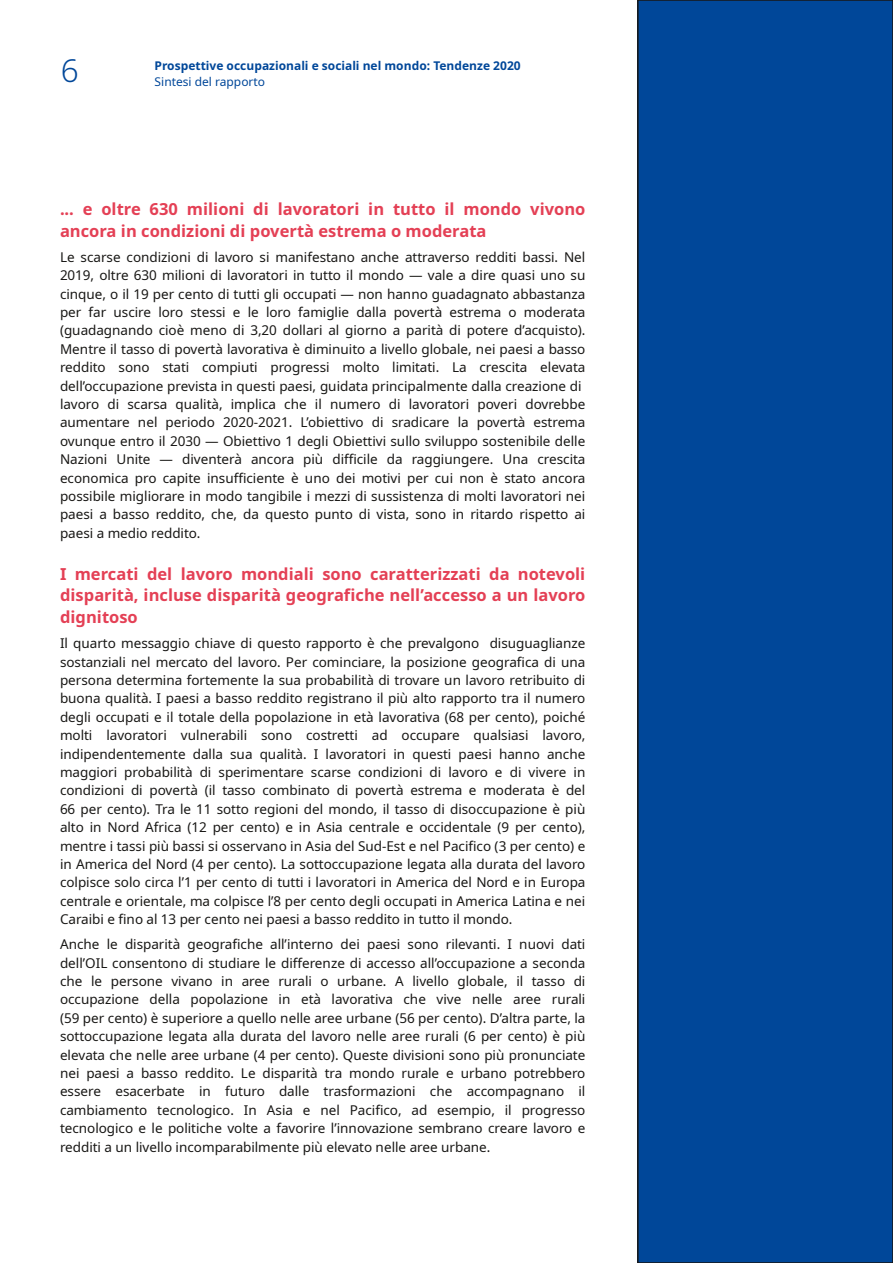
<style>
.page{position:relative;width:893px;height:1263px;background:#fff}
.page>*{position:absolute;margin:0;border:0;box-sizing:border-box;transform-origin:0 0}
.t1{font:300 31.5px "Noto Sans";color:#004799}
.t2{font:700 16.5px/21.8px "Noto Sans";color:#e44055}
.t3{font:13.5px/18.5px "Noto Sans";color:#181715;text-align:justify}
.t4{font:700 12px "Noto Sans";letter-spacing:.005em;color:#004799}
.t5{font:12px "Noto Sans";color:#004799}
</style>
<div class="page">
<div style="left:638px;top:0;width:255px;height:1263px;background:#004799"></div>
<div style="left:637px;top:0;width:256px;height:1263px;border:2px solid #181715"></div>
<h1 class="t1" style="left:61px;top:49px;width:19px">6</h1>
<p class="t4" style="left:155px;top:57px;width:368px">Prospettive occupazionali e sociali nel mondo: Tendenze 2020</p>
<p class="t5" style="left:155px;top:73px;width:112px">Sintesi del rapporto</p>
<p class="t2" style="left:60px;top:198px;width:527px">... e oltre 630 milioni di lavoratori in tutto il mondo vivono ancora in condizioni di povertà estrema o moderata</p>
<p class="t3" style="left:60px;top:247px;width:527px;text-align:left">Le scarse condizioni di lavoro si manifestano anche attraverso redditi bassi. Nel 2019, oltre 630 milioni di lavoratori in tutto il mondo — vale a dire quasi uno su cinque, o il 19 per cento di tutti gli occupati — non hanno guadagnato abbastanza per far uscire loro stessi e le loro famiglie dalla povertà estrema o moderata (guadagnando cioè meno di 3,20 dollari al giorno a parità di potere d’acquisto).<br>Mentre il tasso di povertà lavorativa è diminuito a livello globale, nei paesi a basso reddito sono stati compiuti progressi molto limitati. La crescita elevata dell’occupazione prevista in questi paesi, guidata principalmente dalla creazione di lavoro di scarsa qualità, implica che il numero di lavoratori poveri dovrebbe aumentare nel periodo 2020-2021. L’obiettivo di sradicare la povertà estrema ovunque entro il 2030 — Obiettivo 1 degli Obiettivi sullo sviluppo sostenibile delle Nazioni Unite — diventerà ancora più difficile da raggiungere. Una crescita economica pro capite insufficiente è uno dei motivi per cui non è stato ancora possibile migliorare in modo tangibile i mezzi di sussistenza di molti lavoratori nei paesi a basso reddito, che, da questo punto di vista, sono in ritardo rispetto ai paesi a medio reddito.</p>
<p class="t2" style="left:60px;top:562px;width:527px;text-align:justify">I mercati del lavoro mondiali sono caratterizzati da notevoli disparità, incluse disparità geografiche nell’accesso a un lavoro dignitoso</p>
<p class="t3" style="left:60px;top:634px;width:527px">Il quarto messaggio chiave di questo rapporto è che prevalgono disuguaglianze sostanziali nel mercato del lavoro. Per cominciare, la posizione geografica di una persona determina fortemente la sua probabilità di trovare un lavoro retribuito di buona qualità. I paesi a basso reddito registrano il più alto rapporto tra il numero degli occupati e il totale della popolazione in età lavorativa (68 per cento), poiché molti lavoratori vulnerabili sono costretti ad occupare qualsiasi lavoro, indipendentemente dalla sua qualità. I lavoratori in questi paesi hanno anche maggiori probabilità di sperimentare scarse condizioni di lavoro e di vivere in condizioni di povertà (il tasso combinato di povertà estrema e moderata è del 66 per cento). Tra le 11 sotto regioni del mondo, il tasso di disoccupazione è più alto in Nord Africa (12 per cento) e in Asia centrale e occidentale (9 per cento), mentre i tassi più bassi si osservano in Asia del Sud-Est e nel Pacifico (3 per cento) e in America del Nord (4 per cento). La sottoccupazione legata alla durata del lavoro colpisce solo circa l’1 per cento di tutti i lavoratori in America del Nord e in Europa centrale e orientale, ma colpisce l’8 per cento degli occupati in America Latina e nei Caraibi e fino al 13 per cento nei paesi a basso reddito in tutto il mondo.</p>
<p class="t3" style="left:60px;top:935px;width:527px">Anche le disparità geografiche all’interno dei paesi sono rilevanti. I nuovi dati dell’OIL consentono di studiare le differenze di accesso all’occupazione a seconda che le persone vivano in aree rurali o urbane. A livello globale, il tasso di occupazione della popolazione in età lavorativa che vive nelle aree rurali (59 per cento) è superiore a quello nelle aree urbane (56 per cento). D’altra parte, la sottoccupazione legata alla durata del lavoro nelle aree rurali (6 per cento) è più elevata che nelle aree urbane (4 per cento). Queste divisioni sono più pronunciate nei paesi a basso reddito. Le disparità tra mondo rurale e urbano potrebbero essere esacerbate in futuro dalle trasformazioni che accompagnano il cambiamento tecnologico. In Asia e nel Pacifico, ad esempio, il progresso tecnologico e le politiche volte a favorire l’innovazione sembrano creare lavoro e redditi a un livello incomparabilmente più elevato nelle aree urbane.</p>
</div>
